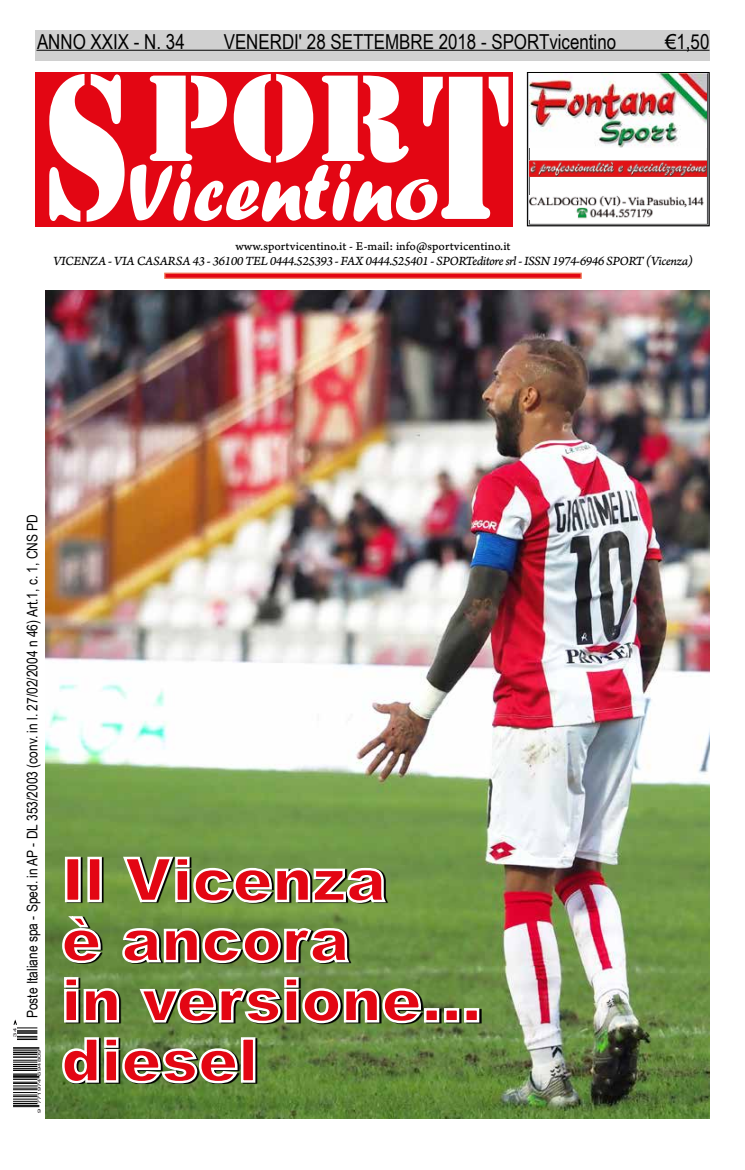
<style>
.page{position:relative;width:745px;height:1170px;background:#fff}
.page>*{position:absolute;margin:0;border:0;box-sizing:border-box;transform-origin:0 0}
.t1{font:190px "Stencil Std";color:#fff;scale:.72 1}
.t2{font:114.12px "Stencil Std";color:#fff;scale:1.04 1}
.t3{font:83.75px "Forte";color:#fff}
.t4{font:900 60px/60.1px "Arial";color:#e30613}
.t5{font:20.62px "Arial Narrow";color:#000}
.t6{font:14.62px "Arial Narrow";color:#000}
.t7{font:13.12px "Arno Pro Italic Caption";letter-spacing:-.04em;color:#000}
.t8{font:12.5px "Arno Pro Caption";color:#000}
.t9{font:4.38px "Helvetica";letter-spacing:.025em;color:#1a171b;scale:1.72 1}
.s1{font-family:"Arial"}
</style>
<div class="page">
<svg style="left:528px;top:74px;width:179px;height:150px"></svg>
<img style="left:529px;top:74px;width:177px;height:73px">
<img style="left:529px;top:160px;width:177px;height:16px">
<img style="left:529px;top:195px;width:175px;height:24px">
<div style="left:526px;top:72px;width:183px;height:154px;border:1px solid #000"></div>
<div style="left:164px;top:272px;width:417px;height:7px;background:#e30613;border:1px solid #ee7656"></div>
<div style="left:35px;top:30px;width:674px;height:30px;background:#d0d0d0"></div>
<hr style="left:36px;top:50px;width:673px;height:1px;background:#000">
<svg style="left:164px;top:272px;width:418px;height:4px"></svg>
<div style="left:35px;top:72px;width:477px;height:154px;background:#e30613"></div>
<svg style="left:13px;top:1047px;width:26px;height:60px"></svg>
<svg style="left:13px;top:1019px;width:24px;height:21px"></svg>
<img style="left:46px;top:290px;width:663px;height:828px">
<svg style="left:64px;top:857px;width:417px;height:227px;background:#66883f"></svg>
<div style="left:65px;top:856px;width:16px;height:46px;border:2px solid #fff"></div>
<div style="left:87px;top:856px;width:15px;height:46px;border:2px solid #fff"></div>
<svg style="left:121px;top:855px;width:267px;height:49px;background:#687756"></svg>
<svg style="left:61px;top:914px;width:42px;height:50px"></svg>
<svg style="left:121px;top:926px;width:230px;height:38px"></svg>
<svg style="left:63px;top:975px;width:57px;height:48px"></svg>
<svg style="left:138px;top:975px;width:285px;height:49px"></svg>
<div style="left:424px;top:1007px;width:15px;height:15px;border:2px solid #fff"></div>
<div style="left:443px;top:1007px;width:16px;height:15px;border:2px solid #fff"></div>
<div style="left:463px;top:1007px;width:16px;height:15px;border:2px solid #fff"></div>
<svg style="left:61px;top:1035px;width:178px;height:49px"></svg>
<div style="left:241px;top:1037px;width:14px;height:45px;border:2px solid #fff"></div>
<h3 class="t5" style="left:37px;top:27px;width:149px">ANNO XXIX - N. 34</h3>
<h3 class="t5" style="left:223px;top:27px;width:394px">VENERDI' 28 SETTEMBRE 2018 - SPORTvicentino</h3>
<h3 class="t5" style="left:664px;top:27px;width:46px"><span class="s1">€</span>1,50</h3>
<h2 class="t2" style="left:146px;top:45px;width:254px">POR</h2>
<h1 class="t1" style="left:44px;top:25px;width:122px">S</h1>
<h1 class="t1" style="left:419px;top:25px;width:128px">T</h1>
<h3 class="t3" style="left:128px;top:143px;width:312px">Vicentino</h3>
<p class="t8" style="left:235px;top:238px;width:276px">www.sportvicentino.it - E-mail: info@sportvicentino.it</p>
<p class="t7" style="left:53px;top:253px;width:641px">VICENZA - VIA CASARSA 43 - 36100 TEL 0444.525393 - FAX 0444.525401 - SPORTeditore srl - ISSN 1974-6946 SPORT (Vicenza)</p>
<p class="t9" style="left:12px;top:1037px;width:7px;rotate:-90deg">34</p>
<p class="t6" style="left:22px;top:1018px;width:506px;rotate:-90deg">Poste Italiane spa - Sped. in AP - DL 353/2003 (conv. in l. 27/02/2004 n 46) Art.1, c. 1, CNS PD</p>
<p class="t9" style="left:37px;top:1113px;width:39px;rotate:-90deg">9 771974 694809</p>
<h3 class="t4" style="left:61px;top:847px;width:421px">Il Vicenza<br>è ancora<br>in versione... diesel</h3>
</div>
